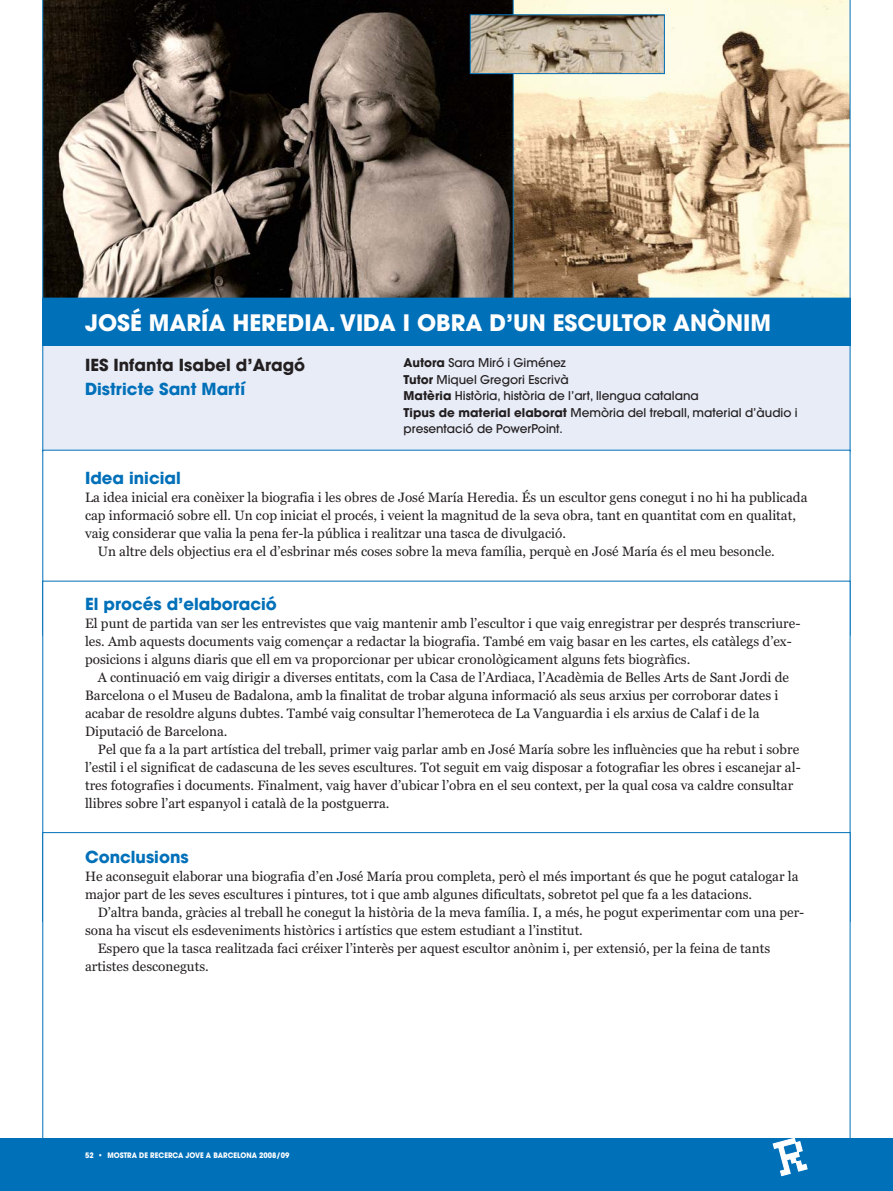
<style>
.page{position:relative;width:893px;height:1191px;background:#fff}
.page>*{position:absolute;margin:0;border:0;box-sizing:border-box;transform-origin:0 0}
.t1{font:700 22.5px "Avant Garde";color:#fff}
.t2{font:700 16.5px "Avant Garde";color:#0070b9}
.t3{font:700 16.5px "Avant Garde";color:#231f20}
.t4{font:13.5px/18px "Georgia";color:#231f20}
.t5{font:500 12px/16.5px "Avant Garde";color:#231f20}
.t6{font:700 7.5px "Avant Garde";color:#fff;scale:.93 1}
.s1{font-weight:700}
</style>
<div class="page">
<svg style="left:514px;top:0;width:336px;height:298px;background:#d3c0a2"></svg>
<svg style="left:42px;top:0;width:472px;height:298px;background:#625851"></svg>
<div style="left:43px;top:298px;width:807px;height:153px;background:#e8ecf7"></div>
<div style="left:42px;top:298px;width:808px;height:47px;background:#0070b9"></div>
<div style="left:0;top:1138px;width:893px;height:52px;background:#0070b9"></div>
<img style="left:472px;top:16px;width:191px;height:56px">
<div style="left:470px;top:14px;width:195px;height:60px;border:1px solid #0070b9"></div>
<h1 class="t1" style="left:85px;top:314px;width:688px">JOSÉ MARÍA HEREDIA. VIDA I OBRA D’UN ESCULTOR ANÒNIM</h1>
<p class="t3" style="left:85px;top:358px;width:222px">IES Infanta Isabel d’Aragó</p>
<p class="t2" style="left:85px;top:382px;width:162px">Districte Sant Martí</p>
<p class="t5" style="left:404px;top:356px;width:396px"><span class="s1">Autora</span> Sara Miró i Giménez<br><span class="s1">Tutor</span> Miquel Gregori Escrivà<br><span class="s1">Matèria</span> Història, història de l’art, llengua catalana<br><span class="s1">Tipus de material elaborat</span> Memòria del treball, material d’àudio i presentació de PowerPoint.</p>
<p class="t2" style="left:85px;top:472px;width:97px">Idea inicial</p>
<p class="t4" style="left:85px;top:490px;width:724px">La idea inicial era conèixer la biografia i les obres de José María Heredia. És un escultor gens conegut i no hi ha publicada</p>
<p class="t4" style="left:85px;top:508px;width:712px">cap informació sobre ell. Un cop iniciat el procés, i veient la magnitud de la seva obra, tant en quantitat com en qualitat,</p>
<p class="t4" style="left:85px;top:526px;width:482px">vaig considerar que valia la pena fer-la pública i realitzar una tasca de divulgació.</p>
<p class="t4" style="left:98px;top:544px;width:679px">Un altre dels objectius era el d’esbrinar més coses sobre la meva família, perquè en José María és el meu besoncle.</p>
<p class="t2" style="left:85px;top:598px;width:193px">El procés d’elaboració</p>
<p class="t4" style="left:85px;top:616px;width:717px">El punt de partida van ser les entrevistes que vaig mantenir amb l’escultor i que vaig enregistrar per després transcriure&shy;les. Amb aquests documents vaig començar a redactar la biografia. També em vaig basar en les cartes, els catàlegs d’ex&shy;posicions i alguns diaris que ell em va proporcionar per ubicar cronològicament alguns fets biogràfics.</p>
<p class="t4" style="left:85px;top:670px;width:705px;text-indent:13px">A continuació em vaig dirigir a diverses entitats, com la Casa de l’Ardiaca, l’Acadèmia de Belles Arts de Sant Jordi de Barcelona o el Museu de Badalona, amb la finalitat de trobar alguna informació als seus arxius per corroborar dates i acabar de resoldre alguns dubtes. També vaig consultar l’hemeroteca de La Vanguardia i els arxius de Calaf i de la Diputació de Barcelona.</p>
<p class="t4" style="left:85px;top:742px;width:717px;text-indent:13px">Pel que fa a la part artística del treball, primer vaig parlar amb en José María sobre les influències que ha rebut i sobre l’estil i el significat de cadascuna de les seves escultures. Tot seguit em vaig disposar a fotografiar les obres i escanejar al&shy;tres fotografies i documents. Finalment, vaig haver d’ubicar l’obra en el seu context, per la qual cosa va caldre consultar llibres sobre l’art espanyol i català de la postguerra.</p>
<p class="t2" style="left:85px;top:850px;width:105px">Conclusions</p>
<p class="t4" style="left:85px;top:868px;width:715px">He aconseguit elaborar una biografia d’en José María prou completa, però el més important és que he pogut catalogar la major part de les seves escultures i pintures, tot i que amb algunes dificultats, sobretot pel que fa a les datacions.</p>
<p class="t4" style="left:98px;top:904px;width:708px">D’altra banda, gràcies al treball he conegut la història de la meva família. I, a més, he pogut experimentar com una per-</p>
<p class="t4" style="left:85px;top:922px;width:499px">sona ha viscut els esdeveniments històrics i artístics que estem estudiant a l’institut.</p>
<p class="t4" style="left:98px;top:940px;width:674px">Espero que la tasca realitzada faci créixer l’interès per aquest escultor anònim i, per extensió, per la feina de tants</p>
<p class="t4" style="left:85px;top:958px;width:125px">artistes desconeguts.</p>
<p class="t6" style="left:85px;top:1152px;width:221px">52 • MOSTRA DE RECERCA JOVE A BARCELONA 2008/09</p>
</div>
